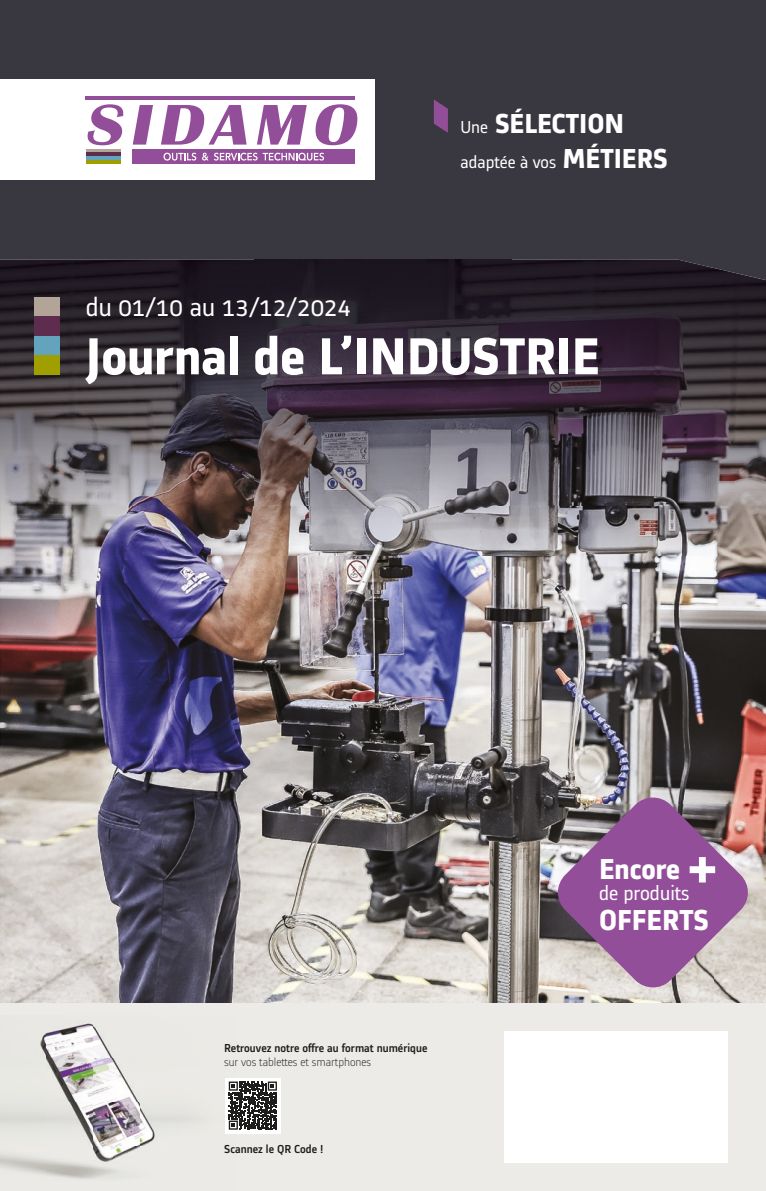
<style>
.page{position:relative;width:766px;height:1191px;background:#fff}
.page>*{position:absolute;margin:0;border:0;box-sizing:border-box;transform-origin:0 0}
.t1{font:700 54px "Alstom";color:#fff}
.t2{font:700 30px "Alstom";color:#fff}
.t3{font:700 28.5px "Alstom";color:#fff}
.t4{font:27px "Alstom";color:#fff}
.t5{font:21px "Alstom";color:#fff}
.t6{font:18px "Alstom";color:#fff}
.t7{font:500 12px "Alstom";color:#1d1d1b}
.t8{font:300 12px "Alstom";color:#1d1d1b}
.s1{font-weight:400;font-size:18px}
.s2{font-weight:700;font-size:28.5px}
.s3{font-size:60px}
</style>
<div class="page">
<div style="left:0;top:0;width:765px;height:259px;background:#393841"></div>
<div style="left:0;top:80px;width:374px;height:100px;background:#fff"></div>
<svg style="left:87px;top:104px;width:37px;height:41px"></svg>
<svg style="left:133px;top:105px;width:20px;height:40px"></svg>
<svg style="left:161px;top:105px;width:85px;height:40px"></svg>
<svg style="left:257px;top:105px;width:50px;height:40px"></svg>
<svg style="left:315px;top:104px;width:43px;height:41px"></svg>
<hr style="left:86px;top:96px;width:269px;height:4px;background:#934e99">
<div style="left:132px;top:149px;width:223px;height:14px;background:#934e99"></div>
<svg style="left:163px;top:153px;width:33px;height:8px"></svg>
<svg style="left:202px;top:153px;width:122px;height:8px"></svg>
<hr style="left:86px;top:149px;width:34px;height:4px;background:#b2a497">
<hr style="left:86px;top:152px;width:34px;height:4px;background:#5d2c4f">
<hr style="left:86px;top:156px;width:34px;height:4px;background:#64a3bd">
<hr style="left:86px;top:160px;width:34px;height:3px;background:#a09f00">
<img style="left:0;top:259px;width:765px;height:744px">
<div style="left:0;top:1003px;width:765px;height:188px;background:#edebe7"></div>
<div style="left:504px;top:1031px;width:223px;height:132px;background:#fff"></div>
<img style="left:0;top:1023px;width:235px;height:156px">
<div style="left:225px;top:1077px;width:55px;height:56px;background:#fff"></div>
<svg style="left:228px;top:1081px;width:49px;height:49px"></svg>
<svg style="left:229px;top:1081px;width:48px;height:48px"></svg>
<div style="left:34px;top:298px;width:26px;height:20px;background:#b2a497"></div>
<div style="left:34px;top:317px;width:26px;height:20px;background:#5d2c4f"></div>
<div style="left:34px;top:336px;width:26px;height:20px;background:#64a3bd"></div>
<div style="left:34px;top:355px;width:26px;height:19px;background:#a09f00"></div>
<svg style="left:434px;top:99px;width:14px;height:34px"></svg>
<svg style="left:555px;top:795px;width:195px;height:195px;background:#9f739c"></svg>
<h3 class="t3" style="left:460px;top:104px;width:165px"><span class="s1">Une</span> SÉLECTION</h3>
<h3 class="t6" style="left:460px;top:149px;width:209px">adaptée à vos <span class="s2">MÉTIERS</span></h3>
<h3 class="t4" style="left:86px;top:289px;width:267px">du 01/10 au 13/12/2024</h3>
<h1 class="t1" style="left:86px;top:319px;width:515px">Journal de L’INDUSTRIE</h1>
<p class="t7" style="left:224px;top:1039px;width:205px">Retrouvez notre offre au format numérique</p>
<p class="t8" style="left:224px;top:1054px;width:148px">sur vos tablettes et smartphones</p>
<p class="t7" style="left:224px;top:1140px;width:101px">Scannez le QR Code !</p>
<h2 class="t2" style="left:599px;top:848px;width:120px">Encore <span class="s3">+</span></h2>
<h3 class="t5" style="left:599px;top:878px;width:92px">de produits</h3>
<h2 class="t2" style="left:599px;top:899px;width:111px">OFFERTS</h2>
</div>
